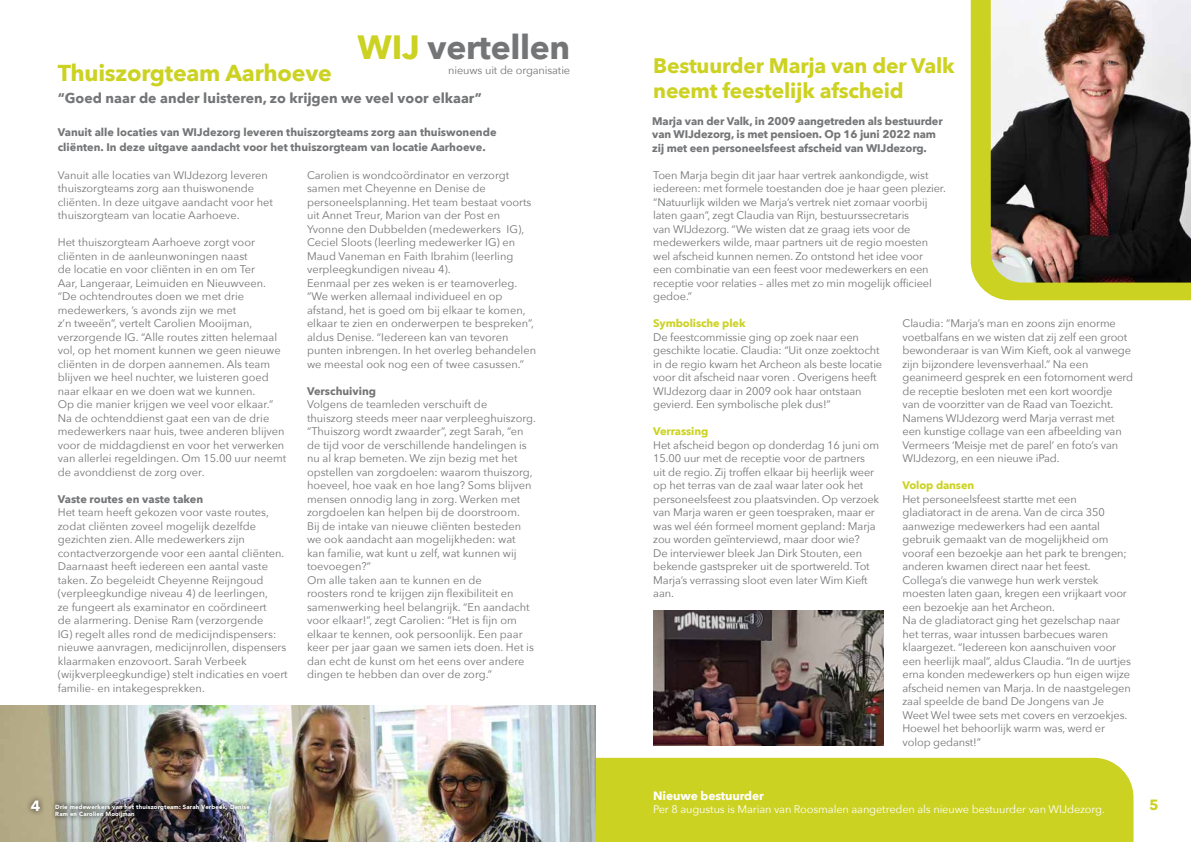
<style>
.page{position:relative;width:1191px;height:842px;background:#fff}
.page>*{position:absolute;margin:0;border:0;box-sizing:border-box;transform-origin:0 0}
.t1{font:700 33.6px "Avenir Next";letter-spacing:-.01em;color:#747577}
.t2{font:700 23px "Avenir Next";letter-spacing:-.01em;color:#ccd222}
.t3{font:700 21px/25px "Avenir Next";letter-spacing:-.01em;color:#cdd222}
.t4{font:700 14.8px "Avenir Next";color:#ccd222}
.t5{font:700 14.8px "Avenir Next";color:#fff}
.t6{font:700 14px "Avenir Next";color:#747577}
.t7{font:700 12px "Avenir Next";letter-spacing:-.01em;color:#fff}
.t8{font:11px/13.5px "Avenir Next";letter-spacing:-.005em;color:#747577}
.t9{font:700 11px/13.5px "Avenir Next";color:#747577}
.t10{font:11px "Avenir Next";letter-spacing:-.01em;color:#fff}
.t11{font:700 11px "Avenir Next";letter-spacing:-.01em;color:#ccd222}
.t12{font:900 6px/7.2px "Avenir";letter-spacing:.025em;color:#fff}
.s1{color:#ccd222}
</style>
<div class="page">
<div style="left:595px;top:758px;width:538px;height:84px;background:#ccd222"></div>
<img style="left:0;top:705px;width:595px;height:137px">
<div style="left:25px;top:794px;width:21px;height:23px;background:#000;opacity:.75"></div>
<img style="left:51px;top:799px;width:203px;height:23px">
<svg style="left:970px;top:0;width:221px;height:300px;background:#d0d534"></svg>
<img style="left:990px;top:0;width:201px;height:283px">
<img style="left:653px;top:611px;width:231px;height:135px">
<h1 class="t1" style="left:358px;top:18px;width:214px"><span class="s1">WIJ</span> vertellen</h1>
<p class="t8" style="left:448px;top:63px;width:124px">nieuws uit de organisatie</p>
<h2 class="t2" style="left:58px;top:53px;width:276px">Thuiszorgteam Aarhoeve</h2>
<p class="t6" style="left:58px;top:86px;width:426px">“Goed naar de ander luisteren, zo krijgen we veel voor elkaar”</p>
<p class="t9" style="left:58px;top:124px;width:440px;line-height:15px">Vanuit alle locaties van WIJdezorg leveren thuiszorgteams zorg aan thuiswonende cliënten. In deze uitgave aandacht voor het thuiszorgteam van locatie Aarhoeve.</p>
<p class="t8" style="left:58px;top:168px;width:217px">Vanuit alle locaties van WIJdezorg leveren thuiszorgteams zorg aan thuiswonende cliënten. In deze uitgave aandacht voor het thuiszorgteam van locatie Aarhoeve.</p>
<p class="t8" style="left:58px;top:235px;width:230px">Het thuiszorgteam Aarhoeve zorgt voor cliënten in de aanleunwoningen naast<br>de locatie en voor cliënten in en om Ter<br>Aar, Langeraar, Leimuiden en Nieuwveen. “De ochtendroutes doen we met drie medewerkers, ’s avonds zijn we met<br>z’n tweeën”, vertelt Carolien Mooijman, verzorgende IG. “Alle routes zitten helemaal vol, op het moment kunnen we geen nieuwe cliënten in de dorpen aannemen. Als team blijven we heel nuchter, we luisteren goed naar elkaar en we doen wat we kunnen.<br>Op die manier krijgen we veel voor elkaar.” Na de ochtenddienst gaat een van de drie medewerkers naar huis, twee anderen blijven voor de middagdienst en voor het verwerken van allerlei regeldingen. Om 15.00 uur neemt de avonddienst de zorg over.</p>
<p class="t9" style="left:58px;top:492px;width:147px">Vaste routes en vaste taken</p>
<p class="t8" style="left:58px;top:505px;width:231px">Het team heeft gekozen voor vaste routes, zodat cliënten zoveel mogelijk dezelfde gezichten zien. Alle medewerkers zijn contactverzorgende voor een aantal cliënten.<br>Daarnaast heeft iedereen een aantal vaste taken. Zo begeleidt Cheyenne Reijngoud (verpleegkundige niveau 4) de leerlingen,<br>ze fungeert als examinator en coördineert<br>de alarmering. Denise Ram (verzorgende<br>IG) regelt alles rond de medicijndispensers: nieuwe aanvragen, medicijnrollen, dispensers klaarmaken enzovoort. Sarah Verbeek (wijkverpleegkundige) stelt indicaties en voert familie- en intakegesprekken.</p>
<p class="t8" style="left:307px;top:168px;width:230px">Carolien is wondcoördinator en verzorgt samen met Cheyenne en Denise de personeelsplanning. Het team bestaat voorts uit Annet Treur, Marion van der Post en Yvonne den Dubbelden (medewerkers IG), Ceciel Sloots (leerling medewerker IG) en Maud Vaneman en Faith Ibrahim (leerling verpleegkundigen niveau 4).<br>Eenmaal per zes weken is er teamoverleg. “We werken allemaal individueel en op afstand, het is goed om bij elkaar te komen, elkaar te zien en onderwerpen te bespreken”, aldus Denise. “Iedereen kan van tevoren punten inbrengen. In het overleg behandelen we meestal ook nog een of twee casussen.”</p>
<p class="t9" style="left:307px;top:384px;width:70px">Verschuiving</p>
<p class="t8" style="left:307px;top:397px;width:230px">Volgens de teamleden verschuift de thuiszorg steeds meer naar verpleeghuiszorg. “Thuiszorg wordt zwaarder”, zegt Sarah, “en de tijd voor de verschillende handelingen is nu al krap bemeten. We zijn bezig met het opstellen van zorgdoelen: waarom thuiszorg, hoeveel, hoe vaak en hoe lang? Soms blijven mensen onnodig lang in zorg. Werken met zorgdoelen kan helpen bij de doorstroom.<br>Bij de intake van nieuwe cliënten besteden we ook aandacht aan mogelijkheden: wat kan familie, wat kunt u zelf, wat kunnen wij toevoegen?”<br>Om alle taken aan te kunnen en de<br>roosters rond te krijgen zijn flexibiliteit en samenwerking heel belangrijk. “En aandacht voor elkaar!”, zegt Carolien: “Het is fijn om elkaar te kennen, ook persoonlijk. Een paar keer per jaar gaan we samen iets doen. Het is dan echt de kunst om het eens over andere dingen te hebben dan over de zorg.”</p>
<h3 class="t5" style="left:31px;top:793px;width:11px">4</h3>
<p class="t12" style="left:55px;top:803px;width:196px">Drie medewerkers van het thuiszorgteam: Sarah Verbeek, Denise<br>Ram en Carolien Mooijman</p>
<h3 class="t3" style="left:653px;top:53px;width:303px">Bestuurder Marja van der Valk neemt feestelijk afscheid</h3>
<p class="t9" style="left:652px;top:114px;width:292px">Marja van der Valk, in 2009 aangetreden als bestuurder van WIJdezorg, is met pensioen. Op 16 juni 2022 nam zij met een personeelsfeest afscheid van WIJdezorg.</p>
<p class="t8" style="left:653px;top:168px;width:294px">Toen Marja begin dit jaar haar vertrek aankondigde, wist iedereen: met formele toestanden doe je haar geen plezier. “Natuurlijk wilden we Marja’s vertrek niet zomaar voorbij laten gaan”, zegt Claudia van Rijn, bestuurssecretaris<br>van WIJdezorg. “We wisten dat ze graag iets voor de medewerkers wilde, maar partners uit de regio moesten wel afscheid kunnen nemen. Zo ontstond het idee voor<br>een combinatie van een feest voor medewerkers en een receptie voor relaties – alles met zo min mogelijk officieel gedoe.”</p>
<p class="t11" style="left:653px;top:314px;width:94px">Symbolische plek</p>
<p class="t8" style="left:653px;top:330px;width:230px">De feestcommissie ging op zoek naar een geschikte locatie. Claudia: “Uit onze zoektocht in de regio kwam het Archeon als beste locatie voor dit afscheid naar voren . Overigens heeft WIJdezorg daar in 2009 ook haar ontstaan gevierd. Een symbolische plek dus!”</p>
<p class="t11" style="left:653px;top:422px;width:57px">Verrassing</p>
<p class="t8" style="left:653px;top:438px;width:227px">Het afscheid begon op donderdag 16 juni om 15.00 uur met de receptie voor de partners uit de regio. Zij troffen elkaar bij heerlijk weer op het terras van de zaal waar later ook het personeelsfeest zou plaatsvinden. Op verzoek van Marja waren er geen toespraken, maar er was wel één formeel moment gepland: Marja zou worden geïnterviewd, maar door wie?<br>De interviewer bleek Jan Dirk Stouten, een bekende gastspreker uit de sportwereld. Tot Marja’s verrassing sloot even later Wim Kieft aan.</p>
<p class="t8" style="left:902px;top:316px;width:232px">Claudia: “Marja’s man en zoons zijn enorme voetbalfans en we wisten dat zij zelf een groot bewonderaar is van Wim Kieft, ook al vanwege zijn bijzondere levensverhaal.” Na een geanimeerd gesprek en een fotomoment werd de receptie besloten met een kort woordje<br>van de voorzitter van de Raad van Toezicht.<br>Namens WIJdezorg werd Marja verrast met een kunstige collage van een afbeelding van Vermeers ‘Meisje met de parel’ en foto’s van WIJdezorg, en een nieuwe iPad.</p>
<p class="t11" style="left:902px;top:476px;width:73px">Volop dansen</p>
<p class="t8" style="left:902px;top:492px;width:230px">Het personeelsfeest startte met een gladiatoract in de arena. Van de circa 350 aanwezige medewerkers had een aantal gebruik gemaakt van de mogelijkheid om vooraf een bezoekje aan het park te brengen; anderen kwamen direct naar het feest.<br>Collega’s die vanwege hun werk verstek moesten laten gaan, kregen een vrijkaart voor een bezoekje aan het Archeon.<br>Na de gladiatoract ging het gezelschap naar het terras, waar intussen barbecues waren klaargezet. “Iedereen kon aanschuiven voor een heerlijk maal”, aldus Claudia. “In de uurtjes erna konden medewerkers op hun eigen wijze afscheid nemen van Marja. In de naastgelegen zaal speelde de band De Jongens van Je Weet Wel twee sets met covers en verzoekjes.<br>Hoewel het behoorlijk warm was, werd er volop gedanst!”</p>
<p class="t7" style="left:653px;top:785px;width:112px">Nieuwe bestuurder</p>
<p class="t10" style="left:653px;top:800px;width:453px">Per 8 augustus is Marian van Roosmalen aangetreden als nieuwe bestuurder van WIJdezorg.</p>
<h3 class="t4" style="left:1149px;top:792px;width:11px">5</h3>
</div>
